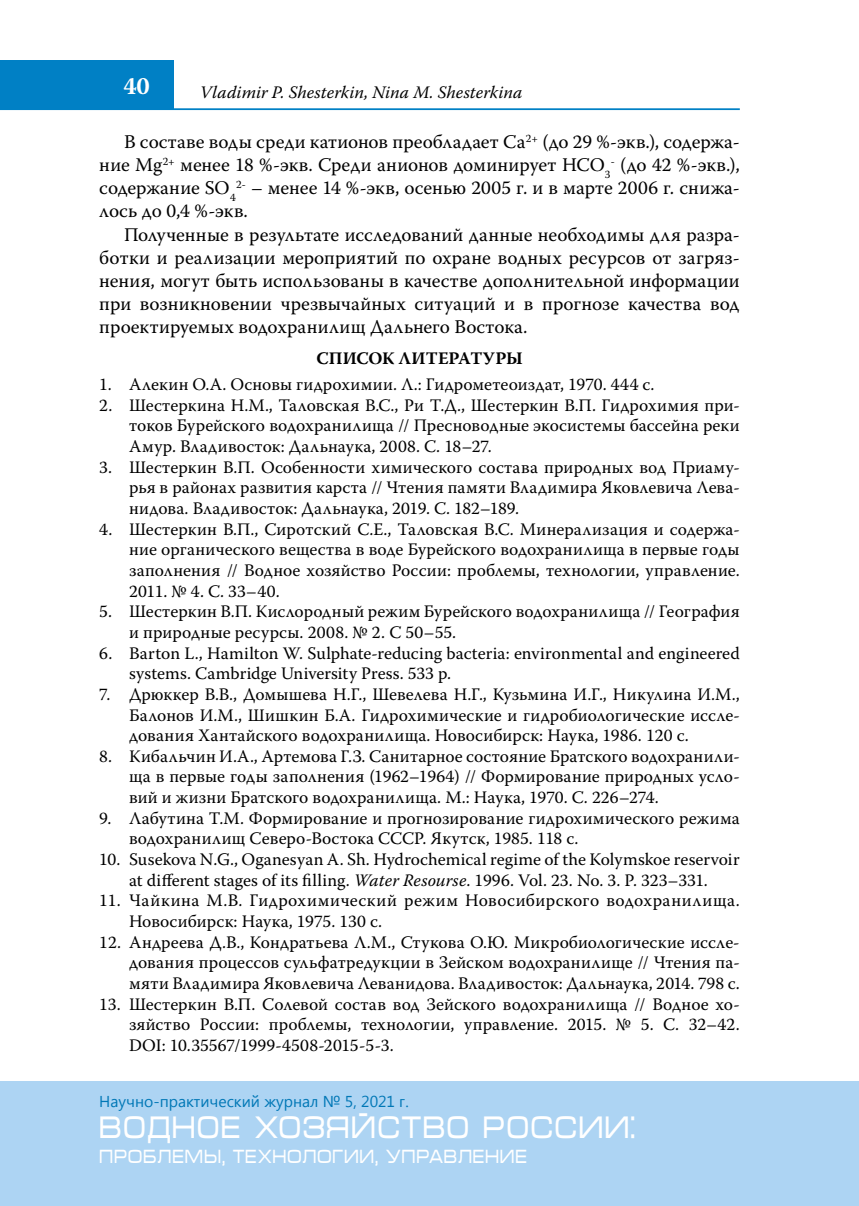
<style>
.page{position:relative;width:859px;height:1206px;background:#fff}
.page>*{position:absolute;margin:0;border:0;box-sizing:border-box;transform-origin:0 0}
.t1{font:31.5px "Micra C";letter-spacing:.005em;color:#fff;scale:.83 1}
.t2{font:700 24.5px "Warnock Pro";color:#fff}
.t3{font:19.25px/23.1px "Warnock Pro";letter-spacing:.005em;color:#000;text-align:justify}
.t4{font:19.25px "Micra";color:#fff;scale:.8 1}
.t5{font:17.5px/20.7px "Warnock Pro";letter-spacing:.01em;color:#000;text-align:justify}
.t6{font:italic 17.5px "Warnock Pro";letter-spacing:.005em;color:#000}
.t7{font:700 17.5px "Warnock Pro";color:#000}
.t8{font:15.75px "Segoe UI";color:#0077b6}
.s1{font-style:italic}
</style>
<div class="page">
<hr style="left:0;top:108px;width:739px;height:2px;background:#0080c5">
<div style="left:0;top:60px;width:174px;height:50px;background:#0080c5"></div>
<div style="left:0;top:1081px;width:858px;height:124px;background:#add4f3"></div>
<h2 class="t2" style="left:123px;top:71px;width:28px">40</h2>
<p class="t6" style="left:200px;top:82px;width:324px">Vladimir P. Shesterkin, Nina M. Shesterkina</p>
<p class="t3" style="left:99px;top:130px;width:641px;text-indent:25px">В составе воды среди катионов преобладает Са<sup>2+</sup> (до 29 %-экв.), содержа&shy;ние Mg<sup>2+</sup> менее 18 %-экв. Среди анионов доминирует HCO<sub>3</sub><sup>-</sup> (до 42 %-экв.), содержание SO<sub>4</sub><sup>2-</sup> – менее 14 %-экв, осенью 2005 г. и в марте 2006 г. снижа&shy;лось до 0,4 %-экв.</p>
<p class="t3" style="left:99px;top:222px;width:641px;text-indent:25px">Полученные в результате исследований данные необходимы для разра&shy;ботки и реализации мероприятий по охране водных ресурсов от загряз&shy;нения, могут быть использованы в качестве дополнительной информации при возникновении чрезвычайных ситуаций и в прогнозе качества вод проектируемых водохранилищ Дальнего Востока.</p>
<p class="t7" style="left:316px;top:348px;width:208px">СПИСОК ЛИТЕРАТУРЫ</p>
<p class="t5" style="left:99px;top:373px;width:556px">1. Алекин О.А. Основы гидрохимии. Л.: Гидрометеоиздат, 1970. 444 с.</p>
<p class="t5" style="left:129px;top:394px;width:612px;text-indent:-30px">2. Шестеркина Н.М., Таловская В.С., Ри Т.Д., Шестеркин В.П. Гидрохимия при&shy;токов Бурейского водохранилища // Пресноводные экосистемы бассейна реки Амур. Владивосток: Дальнаука, 2008. С. 18–27.</p>
<p class="t5" style="left:129px;top:456px;width:612px;text-indent:-30px">3. Шестеркин В.П. Особенности химического состава природных вод Приаму&shy;рья в районах развития карста // Чтения памяти Владимира Яковлевича Лева&shy;нидова. Владивосток: Дальнаука, 2019. С. 182–189.</p>
<p class="t5" style="left:129px;top:518px;width:612px;text-indent:-30px">4. Шестеркин В.П., Сиротский С.Е., Таловская В.С. Минерализация и содержа&shy;ние органического вещества в воде Бурейского водохранилища в первые годы заполнения // Водное хозяйство России: проблемы, технологии, управление.<br>2011. № 4. С. 33–40.</p>
<p class="t5" style="left:129px;top:601px;width:612px;text-indent:-30px">5. Шестеркин В.П. Кислородный режим Бурейского водохранилища // География и природные ресурсы. 2008. № 2. С 50–55.</p>
<p class="t5" style="left:129px;top:642px;width:612px;text-indent:-30px">6. Barton L., Hamilton W. Sulphate-reducing bacteria: environmental and engineered systems. Cambridge University Press. 533 р.</p>
<p class="t5" style="left:129px;top:683px;width:612px;text-indent:-30px">7. Дрюккер В.В., Домышева Н.Г., Шевелева Н.Г., Кузьмина И.Г., Никулина И.М., Балонов И.М., Шишкин Б.А. Гидрохимические и гидробиологические иссле&shy;дования Хантайского водохранилища. Новосибирск: Наука, 1986. 120 с.</p>
<p class="t5" style="left:129px;top:745px;width:612px;text-indent:-30px">8. Кибальчин И.А., Артемова Г.З. Санитарное состояние Братского водохранили&shy;ща в первые годы заполнения (1962–1964) // Формирование природных усло&shy;вий и жизни Братского водохранилища. М.: Наука, 1970. С. 226–274.</p>
<p class="t5" style="left:129px;top:807px;width:612px;text-indent:-30px">9. Лабутина Т.М. Формирование и прогнозирование гидрохимического режима водохранилищ Северо-Востока СССР. Якутск, 1985. 118 с.</p>
<p class="t5" style="left:99px;top:848px;width:641px;text-align:center">10. Susekova N.G., Oganesyan A. Sh. Hydrochemical regime of the Kolymskoe reservoir at different stages of its filling. <span class="s1">Water Resourse</span>. 1996. Vol. 23. Nо. 3. P. 323–331.</p>
<p class="t5" style="left:129px;top:890px;width:612px;text-indent:-30px">11. Чайкина М.В. Гидрохимический режим Новосибирского водохранилища.<br>Новосибирск: Наука, 1975. 130 с.</p>
<p class="t5" style="left:129px;top:931px;width:612px;text-indent:-30px">12. Андреева Д.В., Кондратьева Л.М., Стукова О.Ю. Микробиологические иссле&shy;дования процессов сульфатредукции в Зейском водохранилище // Чтения па&shy;мяти Владимира Яковлевича Леванидова. Владивосток: Дальнаука, 2014. 798 с.</p>
<p class="t5" style="left:129px;top:993px;width:612px;text-indent:-30px">13. Шестеркин В.П. Солевой состав вод Зейского водохранилища // Водное хо&shy;зяйство России: проблемы, технологии, управление. 2015. № 5. С. 32–42.<br>DOI: 10.35567/1999-4508-2015-5-3.</p>
<p class="t8" style="left:99px;top:1090px;width:311px">Научно-практический журнал № 5, 2021 г.</p>
<p class="t4" style="left:99px;top:1145px;width:185px">проблемы, техно</p>
<p class="t4" style="left:302px;top:1145px;width:231px">логии, управление</p>
<h1 class="t1" style="left:99px;top:1114px;width:647px">ВОДНОЕ ХОЗЯЙСТВО РОССИИ:</h1>
</div>
